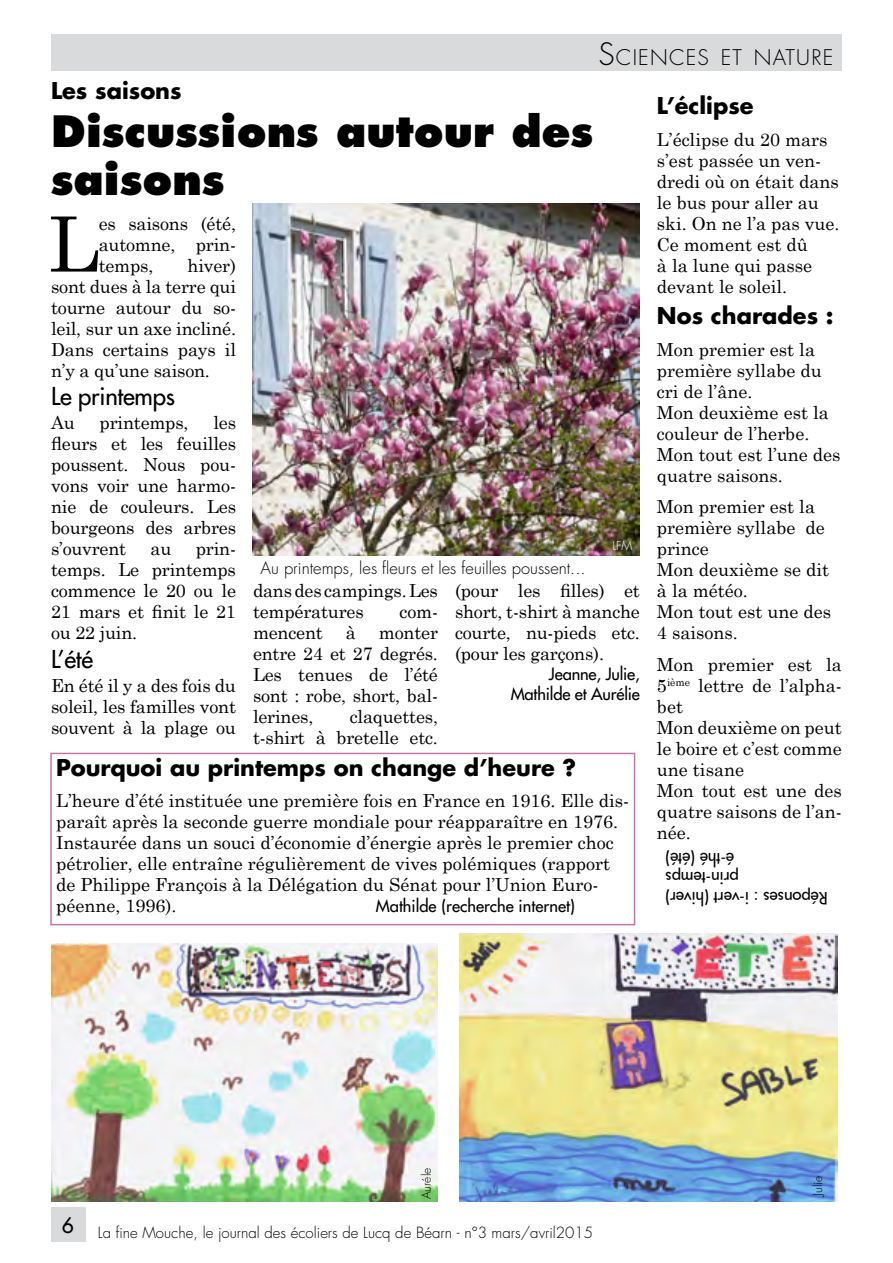
<style>
.page{position:relative;width:893px;height:1263px;background:#fff}
.page>*{position:absolute;margin:0;border:0;box-sizing:border-box;transform-origin:0 0}
.texte-lettrine{font:76.2px "Century Schoolbook";color:#000}
.titre_1{font:800 42px/48px "Futura Std";color:#000}
.chapo{font:500 24px "Futura Std";letter-spacing:-.01em;color:#000}
.brev-titre{font:700 22.5px "Futura Std";color:#000}
.Surtitre{font:700 22.5px "Futura Std";color:#000}
.t1{font:300 21px "Futura Std";letter-spacing:.055em;color:#000}
.brev-text{font:18px/21px "Century Schoolbook";color:#000}
.texte{font:18px/21px "Century Schoolbook";letter-spacing:-.01em;color:#000;text-align:justify}
.texte-lettrine-2{font:18px/21px "Century Schoolbook";letter-spacing:-.01em;color:#000;text-align:justify}
.signat{font:500 16.5px/19.8px "Futura Std";color:#000;text-align:right}
.legende{font:300 16.5px "Futura Std";color:#000}
.brev-text-2{font:500 16.5px "Futura Std";color:#000}
.t2{font:300 15px "Futura Std";color:#000}
.credit-photo{font:300 12px "Futura Std";color:#000}
.credit-photo-2{font:300 12px "Futura Std";color:#fff}
.s1{font-size:30px}
</style>
<div class="page">
<div style="left:51px;top:1208px;width:34px;height:34px;background:#d9dadb"></div>
<div style="left:51px;top:34px;width:791px;height:37px;background:#d9dadb"></div>
<img style="left:51px;top:944px;width:387px;height:258px">
<img style="left:252px;top:204px;width:387px;height:351px">
<img style="left:459px;top:933px;width:378px;height:269px">
<div style="left:50px;top:753px;width:585px;height:172px;border:2px solid #c874a9"></div>
<p class="t1" style="left:598px;top:44px;width:236px"><span class="s1">S</span>CIENCES ET NATURE</p>
<p class="Surtitre" style="left:51px;top:76px;width:132px">Les saisons</p>
<p class="titre_1" style="left:51px;top:108px;width:544px">Discussions autour des saisons</p>
<p class="texte-lettrine" style="left:49px;top:180px;width:52px">L</p>
<p class="texte-lettrine-2" style="left:99px;top:211px;width:139px">es saisons (été, automne, prin&shy;temps,</p>
<p class="texte-lettrine-2" style="left:51px;top:253px;width:186px;text-indent:137px">hiver) sont dues à la terre qui tourne autour du so&shy;leil, sur un axe incliné.<br>Dans certains pays il n’y a qu’une saison.</p>
<p class="chapo" style="left:51px;top:381px;width:126px">Le printemps</p>
<p class="texte" style="left:51px;top:410px;width:25px">Au</p>
<p class="texte" style="left:100px;top:410px;width:91px">printemps,</p>
<p class="texte" style="left:51px;top:410px;width:186px;text-indent:162px">les fleurs et les feuilles poussent. Nous pou&shy;vons voir une harmo&shy;nie de couleurs. Les bourgeons des arbres s’ouvrent</p>
<p class="texte" style="left:51px;top:536px;width:186px;text-indent:145px">prin&shy;temps. Le printemps commence le 20 ou le 21 mars et finit le 21 ou 22 juin.</p>
<p class="chapo" style="left:51px;top:644px;width:44px">L’été</p>
<p class="texte" style="left:51px;top:673px;width:186px">En été il y a des fois du soleil, les familles vont souvent à la plage ou</p>
<p class="texte" style="left:151px;top:536px;width:22px">au</p>
<p class="credit-photo-2" style="left:612px;top:538px;width:22px">LFM</p>
<p class="legende" style="left:261px;top:558px;width:327px">Au printemps, les fleurs et les feuilles poussent...</p>
<p class="texte" style="left:455px;top:578px;width:186px">(pour les filles) et short, t-shirt à manche courte, nu-pieds etc. (pour les garçons).</p>
<p class="signat" style="left:511px;top:664px;width:131px">Jeanne, Julie,<br>Mathilde et Aurélie</p>
<p class="texte" style="left:253px;top:578px;width:186px">dans des campings. Les températures</p>
<p class="texte" style="left:399px;top:599px;width:40px">com-</p>
<p class="texte" style="left:253px;top:620px;width:71px">mencent</p>
<p class="texte" style="left:346px;top:620px;width:12px">à</p>
<p class="texte" style="left:253px;top:620px;width:186px;text-indent:126px">monter entre 24 et 27 degrés.<br>Les tenues de l’été sont : robe, short, bal&shy;lerines,</p>
<p class="texte" style="left:253px;top:704px;width:186px;text-align:right">claquettes,<br>t-shirt à bretelle etc.</p>
<p class="brev-titre" style="left:56px;top:752px;width:522px">Pourquoi au printemps on change d’heure ?</p>
<p class="brev-text" style="left:56px;top:788px;width:575px">L’heure d’été instituée une première fois en France en 1916. Elle dis&shy;paraît après la seconde guerre mondiale pour réapparaître en 1976.<br>Instaurée dans un souci d’économie d’énergie après le premier choc pétrolier, elle entraîne régulièrement de vives polémiques (rapport de Philippe François à la Délégation du Sénat pour l’Union Euro&shy;péenne, 1996).</p>
<p class="brev-text-2" style="left:376px;top:896px;width:201px">Mathilde (recherche internet)</p>
<p class="brev-titre" style="left:657px;top:91px;width:98px">L’éclipse</p>
<p class="brev-text" style="left:657px;top:127px;width:184px">L’éclipse du 20 mars s’est passée un ven&shy;dredi où on était dans le bus pour aller au ski. On ne l’a pas vue.<br>Ce moment est dû<br>à la lune qui passe devant le soleil.</p>
<p class="brev-titre" style="left:657px;top:301px;width:178px">Nos charades :</p>
<p class="brev-text" style="left:657px;top:337px;width:166px">Mon premier est la première syllabe du cri de l’âne.</p>
<p class="brev-text" style="left:657px;top:400px;width:173px">Mon deuxième est la couleur de l’herbe.</p>
<p class="brev-text" style="left:657px;top:442px;width:185px">Mon tout est l’une des quatre saisons.</p>
<p class="brev-text" style="left:657px;top:494px;width:169px">Mon premier est la première syllabe de prince</p>
<p class="brev-text" style="left:657px;top:557px;width:174px">Mon deuxième se dit à la météo.</p>
<p class="brev-text" style="left:657px;top:599px;width:176px">Mon tout est une des<br>4 saisons.</p>
<p class="texte" style="left:657px;top:652px;width:186px">Mon premier est la 5<sup>ième</sup> lettre de l’alpha&shy;bet</p>
<p class="texte" style="left:657px;top:715px;width:186px">Mon deuxième on peut le boire et c’est comme une tisane</p>
<p class="texte" style="left:657px;top:778px;width:186px">Mon tout est une des quatre saisons de l’an&shy;née.</p>
<p class="signat" style="left:734px;top:868px;width:70px;rotate:-180deg">é-thé (été)</p>
<p class="signat" style="left:739px;top:888px;width:75px;rotate:-180deg">prin-temps</p>
<p class="signat" style="left:828px;top:908px;width:164px;rotate:-180deg">Réponses : i-vert (hiver)</p>
<p class="credit-photo" style="left:419px;top:1199px;width:33px;rotate:-90deg">Auréle</p>
<p class="credit-photo" style="left:810px;top:1196px;width:21px;rotate:-90deg">Julie</p>
<p class="t2" style="left:62px;top:1223px;width:533px"><sup>6</sup> La fine Mouche, le journal des écoliers de Lucq de Béarn - n°3 mars/avril2015</p>
</div>
